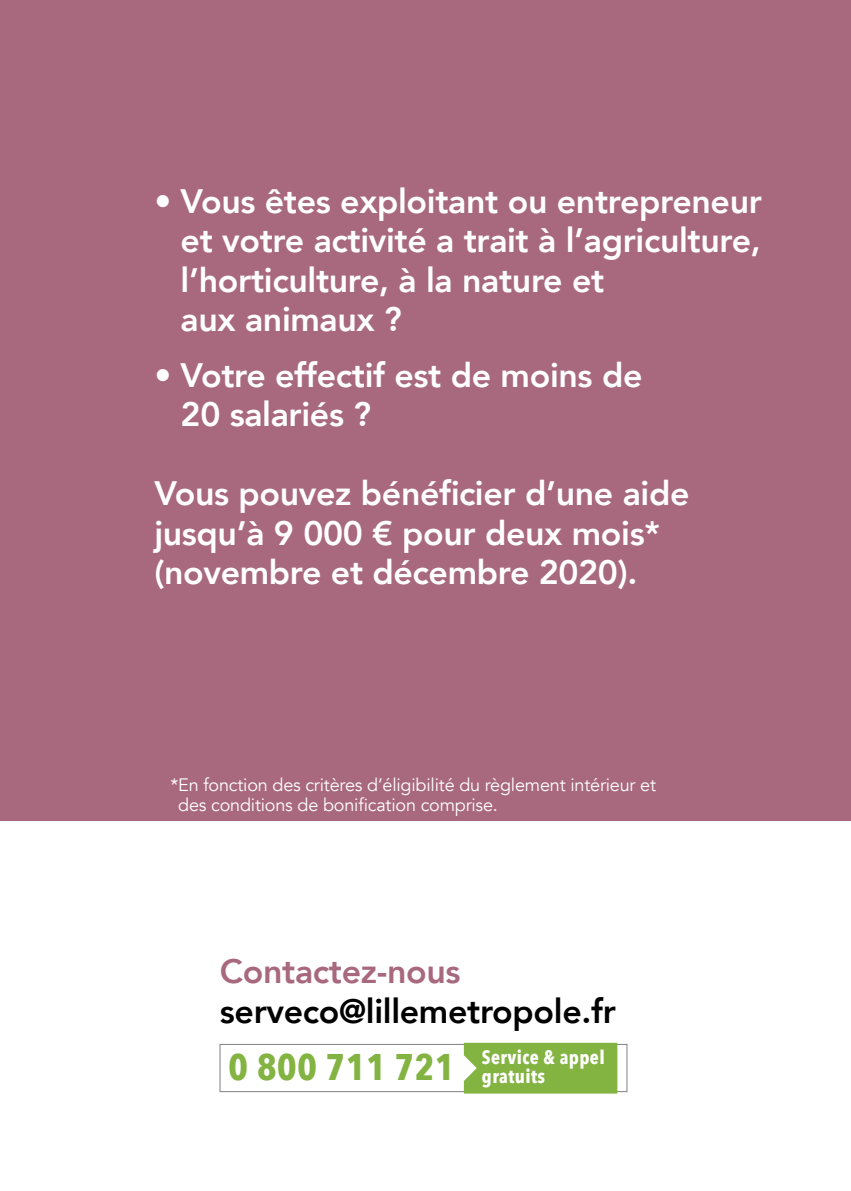
<style>
.page{position:relative;width:851px;height:1191px;background:#fff}
.page>*{position:absolute;margin:0;border:0;box-sizing:border-box;transform-origin:0 0}
.t1{font:800 33.8px/39.4px "Avenir";letter-spacing:-.01em;color:#fff}
.t2{font:800 33.8px "Avenir";letter-spacing:-.01em;color:#000}
.t3{font:800 33.8px "Avenir";letter-spacing:-.01em;color:#a8687e}
.t4{font:700 19px/19px "Avenir Next Condensed";letter-spacing:.02em;color:#fff}
.t5{font:18px/20px "Avenir";letter-spacing:-.01em;color:#fff}
.s1{font-size:37px;color:#83b340}
</style>
<div class="page">
<div style="left:0;top:0;width:850px;height:820px;background:#a8687e"></div>
<div style="left:220px;top:1044px;width:407px;height:48px;border:1px solid #818080"></div>
<div style="left:464px;top:1042px;width:153px;height:51px;background:#83b340"></div>
<p class="t1" style="left:181px;top:181px;width:582px;text-indent:-26px">• Vous êtes exploitant ou entrepreneur et votre activité a trait à l’agriculture, l’horticulture, à la nature et<br>aux animaux ?</p>
<p class="t1" style="left:181px;top:355px;width:463px;text-indent:-26px">• Votre effectif est de moins de<br>20 salariés ?</p>
<p class="t1" style="left:154px;top:474px;width:536px">Vous pouvez bénéficier d’une aide jusqu’à 9 000 € pour deux mois* (novembre et décembre 2020).</p>
<p class="t5" style="left:178px;top:775px;width:479px;text-indent:-8px">*En fonction des critères d’éligibilité du règlement intérieur et des conditions de bonification comprise.</p>
<p class="t3" style="left:220px;top:945px;width:242px">Contactez-nous</p>
<p class="t2" style="left:220px;top:984px;width:397px">serveco@lillemetropole.fr</p>
<p class="t4" style="left:482px;top:1047px;width:124px;text-indent:-253px"><span class="s1">0 800 711 721</span> Service &amp; appel gratuits</p>
</div>
